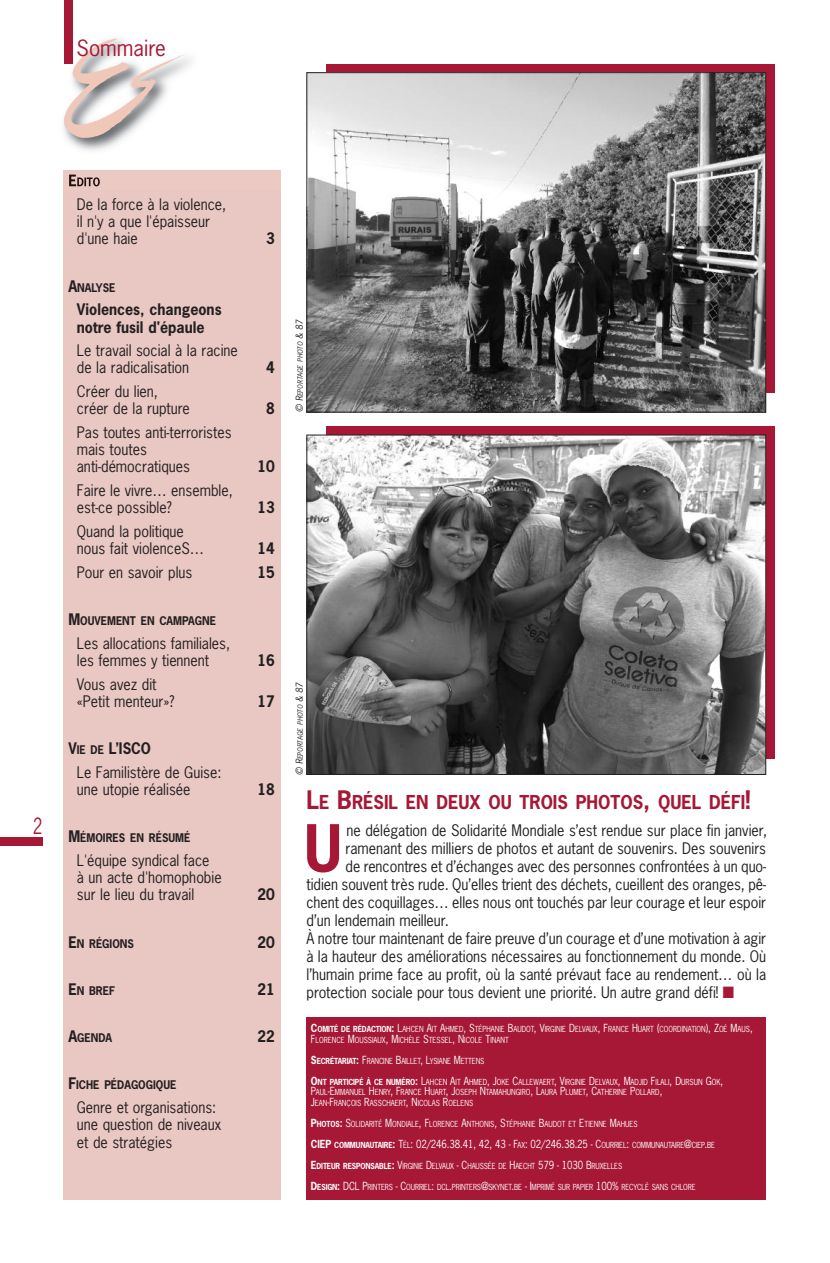
<style>
.page{position:relative;width:830px;height:1263px;background:#fff}
.page>*{position:absolute;margin:0;border:0;box-sizing:border-box;transform-origin:0 0}
.t1{font:700 61.2px "News Gothic";color:#a61836;scale:.95 1}
.t2{font:21px "News Gothic";color:#a61836}
.t3{font:21px "News Gothic";color:#a61836;scale:.8 1}
.t4{font:700 18px "News Gothic";color:#a61836;scale:.95 1}
.t5{font:15px/17.2px "News Gothic";color:#231f20;scale:.95 1}
.t6{font:700 15px/17.2px "News Gothic";color:#231f20;scale:.95 1}
.t7{font:700 15px "News Gothic";color:#231f20;scale:.93 1}
.t8{font:700 11.25px "News Gothic";color:#231f20;scale:.93 1}
.t9{font:10.5px "News Gothic";letter-spacing:-.01em;color:#fff;scale:.9 1}
.t10{font:7.8px/10.5px "News Gothic";color:#fff;scale:.9 1}
.t11{font:italic 6.75px "News Gothic";color:#231f20}
.s1{font-size:15px}
.s2{font-weight:700}
.s3{font-weight:700;font-size:11.25px}
.s4{font-size:9px}
.s5{font-size:24px}
.s6{color:#a61836}
.s7{font-weight:700;font-size:10.5px}
.s8{font-size:10.5px}
.s9{font-weight:700;font-size:7.8px}
.s10{font-size:7.8px}
</style>
<div class="page">
<div style="left:0;top:838px;width:43px;height:8px;background:#a61836"></div>
<div style="left:64px;top:170px;width:217px;height:1029px;background:#e9c7c3"></div>
<img style="left:63px;top:32px;width:128px;height:157px">
<img style="left:64px;top:170px;width:127px;height:19px">
<img style="left:69px;top:175px;width:31px;height:11px">
<svg style="left:64px;top:38px;width:121px;height:100px"></svg>
<div style="left:64px;top:0;width:8px;height:64px;background:#a61836"></div>
<div style="left:306px;top:1017px;width:459px;height:182px;background:#a61836"></div>
<img style="left:757px;top:64px;width:18px;height:578px">
<svg style="left:326px;top:426px;width:448px;height:333px;background:#9c1a36"></svg>
<img style="left:308px;top:437px;width:455px;height:336px">
<div style="left:306px;top:435px;width:459px;height:340px;border:1px solid #231f20"></div>
<div style="left:326px;top:64px;width:448px;height:329px;background:#a61836"></div>
<img style="left:308px;top:74px;width:455px;height:336px">
<div style="left:306px;top:72px;width:459px;height:340px;border:1px solid #231f20"></div>
<h2 class="t2" style="left:77px;top:36px;width:91px">Sommaire</h2>
<h2 class="t3" style="left:33px;top:814px;width:14px">2</h2>
<p class="t5" style="left:77px;top:196px;width:159px">De la force à la violence, il n'y a que l'épaisseur d'une haie</p>
<p class="t8" style="left:68px;top:281px;width:52px"><span class="s1">A</span>NALYSE</p>
<p class="t6" style="left:77px;top:301px;width:154px">Violences, changeons notre fusil d'épaule</p>
<p class="t5" style="left:77px;top:342px;width:171px">Le travail social à la racine de la radicalisation</p>
<p class="t5" style="left:77px;top:383px;width:120px">Créer du lien, créer de la rupture</p>
<p class="t5" style="left:77px;top:424px;width:164px">Pas toutes anti-terroristes mais toutes anti-démocratiques</p>
<p class="t5" style="left:77px;top:482px;width:166px">Faire le vivre… ensemble, est-ce possible?</p>
<p class="t5" style="left:77px;top:523px;width:135px">Quand la politique nous fait violenceS…</p>
<p class="t7" style="left:266px;top:230px;width:11px">3</p>
<p class="t7" style="left:266px;top:359px;width:11px">4</p>
<p class="t7" style="left:266px;top:400px;width:11px">8</p>
<p class="t7" style="left:257px;top:458px;width:20px">10</p>
<p class="t7" style="left:257px;top:499px;width:20px">13</p>
<p class="t7" style="left:257px;top:540px;width:20px">14</p>
<p class="t5" style="left:77px;top:564px;width:123px">Pour en savoir plus</p>
<p class="t7" style="left:257px;top:564px;width:20px">15</p>
<p class="t8" style="left:68px;top:615px;width:160px"><span class="s1">M</span>OUVEMENT EN CAMPAGNE</p>
<p class="t5" style="left:77px;top:635px;width:163px">Les allocations familiales, les femmes y tiennent</p>
<p class="t7" style="left:257px;top:652px;width:20px">16</p>
<p class="t5" style="left:77px;top:676px;width:104px">Vous avez dit «Petit menteur»?</p>
<p class="t7" style="left:257px;top:693px;width:20px">17</p>
<p class="t5" style="left:77px;top:737px;width:154px;line-height:23.7px;text-indent:-8px"><span class="s2">V</span><span class="s3">IE DE</span> <span class="s2">L’ISCO<br></span>Le Familistère de Guise:</p>
<p class="t5" style="left:77px;top:781px;width:121px">une utopie réalisée</p>
<p class="t7" style="left:257px;top:781px;width:20px">18</p>
<p class="t8" style="left:68px;top:832px;width:133px"><span class="s1">M</span>ÉMOIRES EN RÉSUMÉ</p>
<p class="t5" style="left:77px;top:852px;width:154px">L'équipe syndical face<br>à un acte d'homophobie sur le lieu du travail</p>
<p class="t7" style="left:257px;top:886px;width:20px">20</p>
<p class="t8" style="left:68px;top:937px;width:72px"><span class="s1">E</span>N RÉGIONS</p>
<p class="t7" style="left:257px;top:934px;width:20px">20</p>
<p class="t8" style="left:68px;top:984px;width:52px"><span class="s1">E</span>N BREF</p>
<p class="t7" style="left:257px;top:981px;width:20px">21</p>
<p class="t8" style="left:68px;top:1032px;width:49px"><span class="s1">A</span>GENDA</p>
<p class="t7" style="left:257px;top:1028px;width:20px">22</p>
<p class="t8" style="left:68px;top:1079px;width:118px"><span class="s1">F</span>ICHE PÉDAGOGIQUE</p>
<p class="t5" style="left:77px;top:1099px;width:153px">Genre et organisations: une question de niveaux et de stratégies</p>
<p class="t11" style="left:296px;top:412px;width:93px;rotate:-90deg"><span class="s4">© R</span>EPORTAGE PHOTO <span class="s4">&amp; 87</span></p>
<p class="t11" style="left:296px;top:775px;width:93px;rotate:-90deg"><span class="s4">© R</span>EPORTAGE PHOTO <span class="s4">&amp; 87</span></p>
<p class="t4" style="left:306px;top:792px;width:469px"><span class="s5">L</span>E <span class="s5">B</span>RÉSIL EN DEUX OU TROIS PHOTOS<span class="s5">,</span> QUEL DÉFI<span class="s5">!</span></p>
<h1 class="t1" style="left:304px;top:815px;width:41px">U</h1>
<p class="t5" style="left:346px;top:822px;width:444px">ne délégation de Solidarité Mondiale s’est rendue sur place fin janvier,</p>
<p class="t5" style="left:345px;top:840px;width:444px">ramenant des milliers de photos et autant de souvenirs. Des souvenirs</p>
<p class="t5" style="left:345px;top:858px;width:444px">de rencontres et d’échanges avec des personnes confrontées à un quo-</p>
<p class="t5" style="left:306px;top:876px;width:485px">tidien souvent très rude. Qu’elles trient des déchets, cueillent des oranges, pê-</p>
<p class="t5" style="left:306px;top:894px;width:485px">chent des coquillages… elles nous ont touchés par leur courage et leur espoir</p>
<p class="t5" style="left:306px;top:912px;width:151px">d’un lendemain meilleur.</p>
<p class="t5" style="left:306px;top:930px;width:485px">À notre tour maintenant de faire preuve d’un courage et d’une motivation à agir</p>
<p class="t5" style="left:306px;top:948px;width:485px">à la hauteur des améliorations nécessaires au fonctionnement du monde. Où</p>
<p class="t5" style="left:306px;top:966px;width:485px">l’humain prime face au profit, où la santé prévaut face au rendement… où la</p>
<p class="t5" style="left:306px;top:984px;width:451px">protection sociale pour tous devient une priorité. Un autre grand défi! <span class="s6">■</span></p>
<p class="t10" style="left:311px;top:1024px;width:492px"><span class="s7">C</span><span class="s2">OMITÉ DE RÉDACTION</span><span class="s7">:</span> <span class="s8">L</span>AHCEN <span class="s8">A</span>IT <span class="s8">A</span>HMED<span class="s8">, S</span>TÉPHANIE <span class="s8">B</span>AUDOT<span class="s8">, V</span>IRGINIE <span class="s8">D</span>ELVAUX<span class="s8">, F</span>RANCE <span class="s8">H</span>UART <span class="s8">(</span>COORDINATION<span class="s8">), Z</span>OÉ <span class="s8">M</span>AUS<span class="s8">,<br>F</span>LORENCE <span class="s8">M</span>OUSSIAUX<span class="s8">, M</span>ICHÈLE <span class="s8">S</span>TESSEL<span class="s8">, N</span>ICOLE <span class="s8">T</span>INANT</p>
<p class="t10" style="left:311px;top:1056px;width:194px"><span class="s7">S</span><span class="s2">ECRÉTARIAT</span><span class="s7">:</span> <span class="s8">F</span>RANCINE <span class="s8">B</span>AILLET<span class="s8">, L</span>YSIANE <span class="s8">M</span>ETTENS</p>
<p class="t10" style="left:311px;top:1077px;width:459px"><span class="s7">O</span><span class="s2">NT PARTICIPÉ À CE NUMÉRO</span><span class="s7">:</span> <span class="s8">L</span>AHCEN <span class="s8">A</span>IT <span class="s8">A</span>HMED<span class="s8">, J</span>OKE <span class="s8">C</span>ALLEWAERT<span class="s8">, V</span>IRGINIE <span class="s8">D</span>ELVAUX<span class="s8">, M</span>ADJID <span class="s8">F</span>ILALI<span class="s8">, D</span>URSUN <span class="s8">G</span>OK<span class="s8">,<br>P</span>AUL<span class="s8">-E</span>MMANUEL <span class="s8">H</span>ENRY<span class="s8">, F</span>RANCE <span class="s8">H</span>UART<span class="s8">, J</span>OSEPH <span class="s8">N</span>TAMAHUNGIRO<span class="s8">, L</span>AURA <span class="s8">P</span>LUMET<span class="s8">, C</span>ATHERINE <span class="s8">P</span>OLLARD<span class="s8">,<br>J</span>EAN<span class="s8">-F</span>RANÇOIS <span class="s8">R</span>ASSCHAERT<span class="s8">, N</span>ICOLAS <span class="s8">R</span>OELENS</p>
<p class="t10" style="left:311px;top:1119px;width:364px"><span class="s7">P</span><span class="s2">HOTOS</span><span class="s7">:</span> <span class="s8">S</span>OLIDARITÉ <span class="s8">M</span>ONDIALE<span class="s8">, F</span>LORENCE <span class="s8">A</span>NTHONIS<span class="s8">, S</span>TÉPHANIE <span class="s8">B</span>AUDOT ET <span class="s8">E</span>TIENNE <span class="s8">M</span>AHUES</p>
<p class="t9" style="left:311px;top:1138px;width:450px"><span class="s2">CIEP</span> <span class="s9">COMMUNAUTAIRE</span><span class="s2">:</span> T<span class="s10">ÉL</span>: 02/246.38.41, 42, 43 - F<span class="s10">AX</span>: 02/246.38.25 - C<span class="s10">OURRIEL</span>: <span class="s10">COMMUNAUTAIRE</span>@<span class="s10">CIEP</span>.<span class="s10">BE</span></p>
<p class="t10" style="left:311px;top:1161px;width:347px"><span class="s7">E</span><span class="s2">DITEUR RESPONSABLE</span><span class="s7">:</span> <span class="s8">V</span>IRGINIE <span class="s8">D</span>ELVAUX <span class="s8">- C</span>HAUSSÉE DE <span class="s8">H</span>AECHT <span class="s8">579 - 1030 B</span>RUXELLES</p>
<p class="t10" style="left:311px;top:1182px;width:428px"><span class="s7">D</span><span class="s2">ESIGN</span><span class="s7">:</span> <span class="s8">DCL P</span>RINTERS <span class="s8">- C</span>OURRIEL<span class="s8">:</span> DCL<span class="s8">.</span>PRINTERS<span class="s8">@</span>SKYNET<span class="s8">.</span>BE <span class="s8">- I</span>MPRIMÉ SUR PAPIER <span class="s8">100%</span> RECYCLÉ SANS CHLORE</p>
</div>
